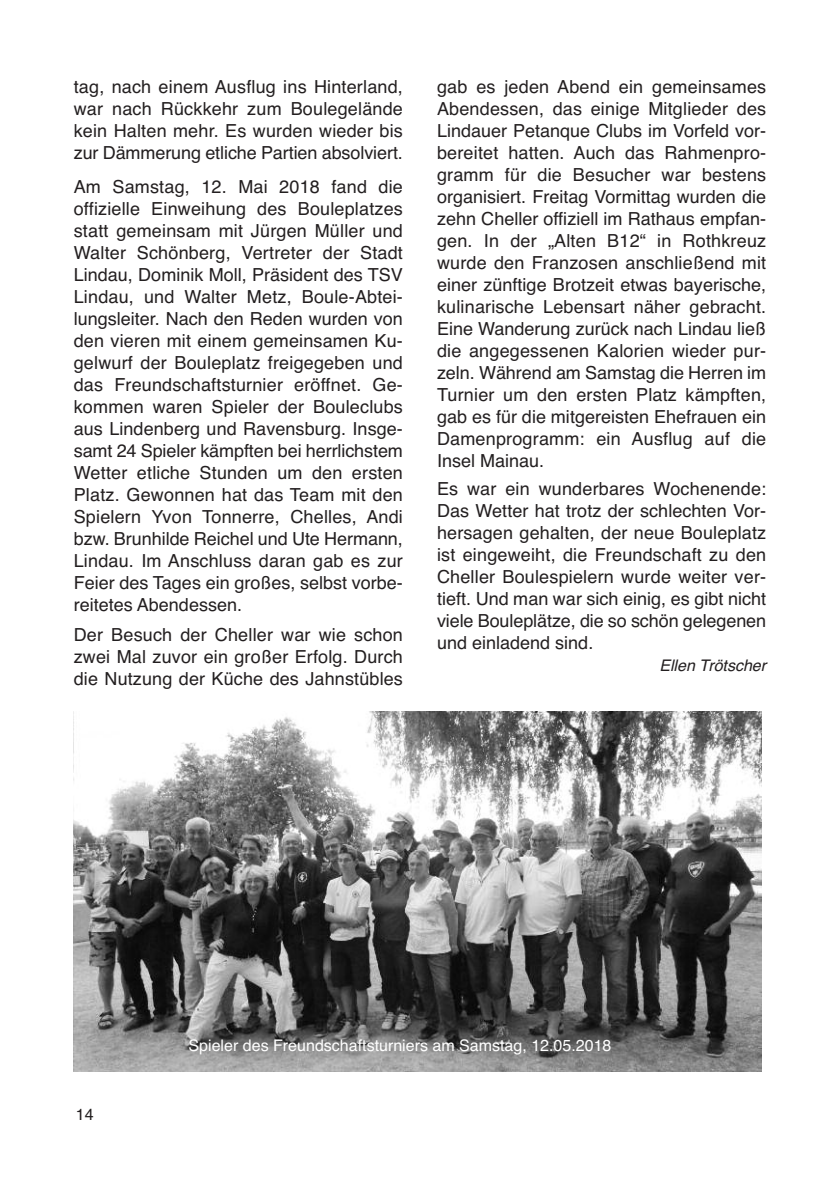
<style>
.page{position:relative;width:840px;height:1191px;background:#fff}
.page>*{position:absolute;margin:0;border:0;box-sizing:border-box;transform-origin:0 0}
.t1{font:18px/22px "Helvetica";color:#231f20;text-align:justify}
.t2{font:16px "Helvetica";color:#fff}
.t3{font:italic 16px "Helvetica";color:#231f20}
.t4{font:16px "Helvetica";color:#231f20}
</style>
<div class="page">
<img style="left:74px;top:711px;width:687px;height:360px">
<p class="t1" style="left:74px;top:76px;width:330px">tag, nach einem Ausflug ins Hinterland, war nach Rückkehr zum Boulegelände kein Halten mehr. Es wurden wieder bis zur Dämmerung etliche Partien absolviert.</p>
<p class="t1" style="left:74px;top:176px;width:330px">Am Samstag, 12. Mai 2018 fand die offizielle Einweihung des Bouleplatzes statt gemeinsam mit Jürgen Müller und Walter Schönberg, Vertreter der Stadt Lindau, Dominik Moll, Präsident des TSV Lindau, und Walter Metz, Boule-Abtei&shy;lungsleiter. Nach den Reden wurden von den vieren mit einem gemeinsamen Ku&shy;gelwurf der Bouleplatz freigegeben und das Freundschaftsturnier eröffnet. Ge&shy;kommen waren Spieler der Bouleclubs aus Lindenberg und Ravensburg. Insge&shy;samt 24 Spieler kämpften bei herrlichstem Wetter etliche Stunden um den ersten Platz. Gewonnen hat das Team mit den Spielern Yvon Tonnerre, Chelles, Andi bzw. Brunhilde Reichel und Ute Hermann, Lindau. Im Anschluss daran gab es zur Feier des Tages ein großes, selbst vorbe&shy;reitetes Abendessen.</p>
<p class="t1" style="left:74px;top:624px;width:330px">Der Besuch der Cheller war wie schon zwei Mal zuvor ein großer Erfolg. Durch die Nutzung der Küche des Jahnstübles</p>
<p class="t1" style="left:437px;top:76px;width:330px">gab es jeden Abend ein gemeinsames Abendessen, das einige Mitglieder des Lindauer Petanque Clubs im Vorfeld vor&shy;bereitet hatten. Auch das Rahmenpro&shy;gramm für die Besucher war bestens organisiert. Freitag Vormittag wurden die zehn Cheller offiziell im Rathaus empfan&shy;gen. In der „Alten B12“ in Rothkreuz wurde den Franzosen anschließend mit einer zünftige Brotzeit etwas bayerische, kulinarische Lebensart näher gebracht.<br>Eine Wanderung zurück nach Lindau ließ die angegessenen Kalorien wieder pur&shy;zeln. Während am Samstag die Herren im Turnier um den ersten Platz kämpften, gab es für die mitgereisten Ehefrauen ein Damenprogramm: ein Ausflug auf die Insel Mainau.</p>
<p class="t1" style="left:437px;top:478px;width:330px">Es war ein wunderbares Wochenende:<br>Das Wetter hat trotz der schlechten Vor&shy;hersagen gehalten, der neue Bouleplatz ist eingeweiht, die Freundschaft zu den Cheller Boulespielern wurde weiter ver&shy;tieft. Und man war sich einig, es gibt nicht viele Bouleplätze, die so schön gelegenen und einladend sind.</p>
<p class="t3" style="left:659px;top:656px;width:108px">Ellen Trötscher</p>
<p class="t4" style="left:76px;top:1105px;width:19px">14</p>
<p class="t2" style="left:188px;top:1036px;width:424px">Spieler des Freundschaftsturniers am Samstag, 12.05.2018</p>
</div>
